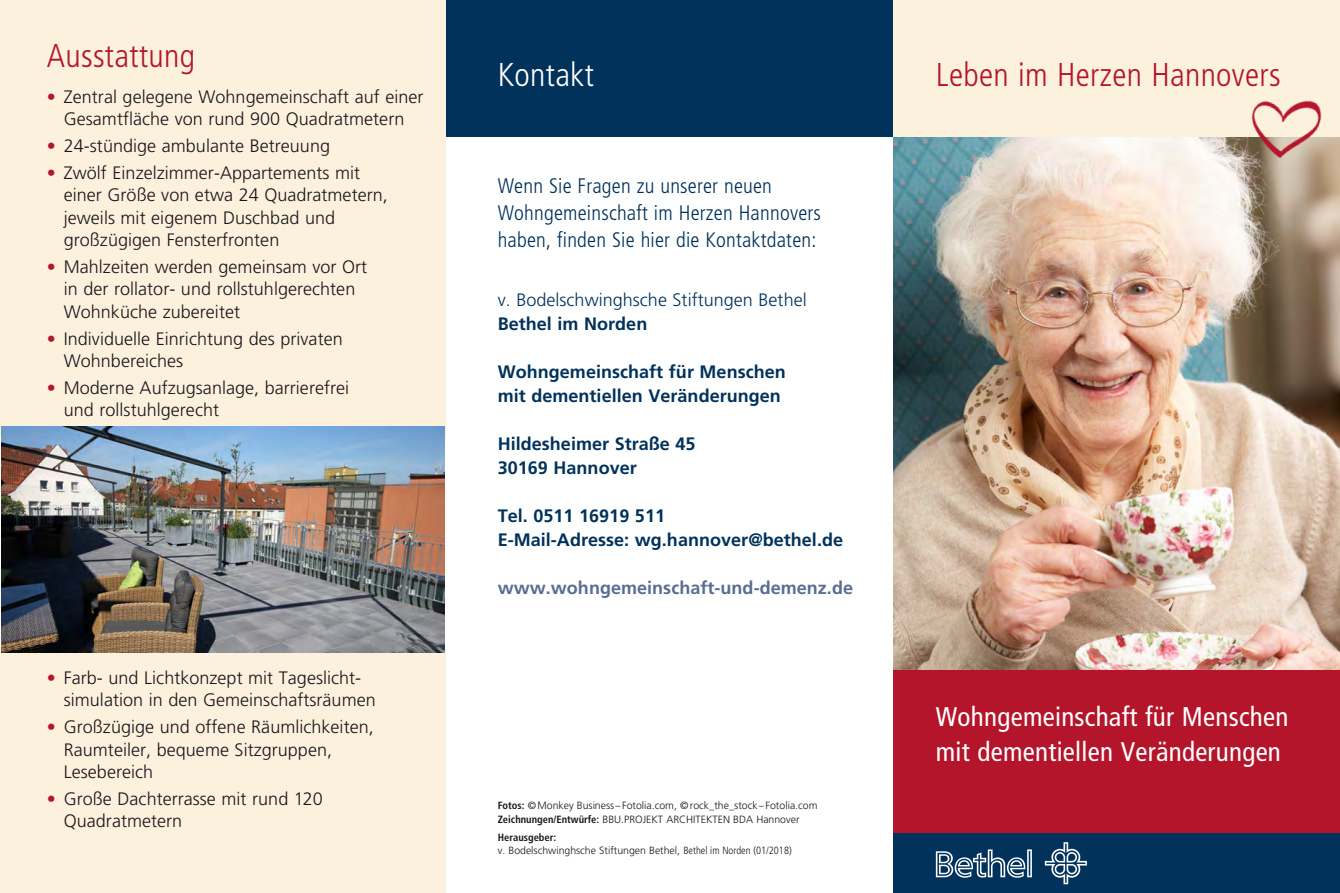
<style>
.page{position:relative;width:1340px;height:893px;background:#fff}
.page>*{position:absolute;margin:0;border:0;box-sizing:border-box;transform-origin:0 0}
.t1{font:300 condensed 33px "Frutiger";letter-spacing:.01em;color:#b5152b}
.t2{font:300 condensed 33px "Frutiger";letter-spacing:.01em;color:#fff}
.t3{font:condensed 27px/34.5px "Frutiger";letter-spacing:.01em;color:#fff}
.t4{font:300 condensed 21px/27px "Frutiger";letter-spacing:.01em;color:#00325b}
.t5{font:300 18px/22.5px "Frutiger";color:#1a171c}
.t6{font:700 18px/24px "Frutiger";color:#00325b}
.t7{font:300 18px "Frutiger";color:#00325b}
.t8{font:700 18px "Frutiger";color:#5a6d93}
.t9{font:300 10.5px/13.5px "Frutiger";color:#1a171c}
.s1{color:#b5152b}
.s2{font-weight:700;font-stretch:condensed}
.s3{font-stretch:condensed}
</style>
<div class="page">
<div style="left:0;top:0;width:446px;height:893px;background:#fbf1dd"></div>
<img style="left:893px;top:136px;width:446px;height:534px">
<div style="left:893px;top:833px;width:446px;height:60px;background:#00325b"></div>
<div style="left:446px;top:0;width:447px;height:136px;background:#00325b"></div>
<svg style="left:1044px;top:842px;width:42px;height:42px"></svg>
<svg style="left:935px;top:849px;width:96px;height:29px"></svg>
<div style="left:893px;top:670px;width:446px;height:163px;background:#b5152b"></div>
<div style="left:893px;top:0;width:446px;height:136px;background:#fbf1dd"></div>
<img style="left:1228px;top:100px;width:109px;height:81px">
<img style="left:1px;top:427px;width:444px;height:226px">
<h1 class="t1" style="left:47px;top:37px;width:150px">Ausstattung</h1>
<p class="t5" style="left:47px;top:85px;width:378px;text-align:center"><span class="s1">•</span> Zentral gelegene Wohngemeinschaft auf einer<br>Gesamtfläche von rund 900 Quadratmetern</p>
<p class="t5" style="left:47px;top:135px;width:285px"><span class="s1">•</span> 24-stündige ambulante Betreuung</p>
<p class="t5" style="left:64px;top:161px;width:325px;text-indent:-17px"><span class="s1">•</span> Zwölf Einzelzimmer-Appartements mit einer Größe von etwa 24 Quadratmetern, jeweils mit eigenem Duschbad und großzügigen Fensterfronten</p>
<p class="t5" style="left:64px;top:256px;width:305px;text-indent:-17px"><span class="s1">•</span> Mahlzeiten werden gemeinsam vor Ort in der rollator- und rollstuhlgerechten<br>Wohnküche zubereitet</p>
<p class="t5" style="left:64px;top:327px;width:280px;text-indent:-17px"><span class="s1">•</span> Individuelle Einrichtung des privaten<br>Wohnbereiches</p>
<p class="t5" style="left:64px;top:377px;width:287px;text-indent:-17px"><span class="s1">•</span> Moderne Aufzugsanlage, barrierefrei und rollstuhlgerecht</p>
<p class="t5" style="left:64px;top:667px;width:313px;text-indent:-17px"><span class="s1">•</span> Farb- und Lichtkonzept mit Tageslicht&shy;simulation in den Gemeinschaftsräumen</p>
<p class="t5" style="left:64px;top:716px;width:311px;text-indent:-17px"><span class="s1">•</span> Großzügige und offene Räumlichkeiten,<br>Raumteiler, bequeme Sitzgruppen,<br>Lesebereich</p>
<p class="t5" style="left:64px;top:788px;width:261px;text-indent:-17px"><span class="s1">•</span> Große Dachterrasse mit rund 120<br>Quadratmetern</p>
<h1 class="t2" style="left:497px;top:56px;width:98px">Kontakt</h1>
<h1 class="t1" style="left:935px;top:56px;width:346px">Leben im Herzen Hannovers</h1>
<p class="t4" style="left:497px;top:172px;width:325px">Wenn Sie Fragen zu unserer neuen<br>Wohngemeinschaft im Herzen Hannovers haben, finden Sie hier die Kontaktdaten:</p>
<p class="t7" style="left:497px;top:290px;width:310px">v. Bodelschwinghsche Stiftungen Bethel</p>
<p class="t6" style="left:497px;top:312px;width:151px">Bethel im Norden</p>
<p class="t6" style="left:497px;top:360px;width:290px">Wohngemeinschaft für Menschen mit dementiellen Veränderungen</p>
<p class="t6" style="left:497px;top:432px;width:199px">Hildesheimer Straße 45<br>30169 Hannover</p>
<p class="t6" style="left:497px;top:504px;width:347px">Tel. 0511 16919 511<br>E-Mail-Adresse: wg.hannover@bethel.de</p>
<p class="t8" style="left:497px;top:577px;width:357px">www.wohngemeinschaft-und-demenz.de</p>
<p class="t9" style="left:497px;top:799px;width:321px"><span class="s2">Fotos:</span> ©Monkey Business –Fotolia.com, ©rock_the_stock– Fotolia.com<br><span class="s2">Zeichnungen/Entwürfe:</span> BBU.PROJEKT ARCHITEKTEN BDA Hannover</p>
<p class="t9" style="left:497px;top:830px;width:295px"><span class="s2">Herausgeber:<br></span>v. Bodelschwinghsche Stiftungen Bethel, <span class="s3">Bethel im Norden (01/2018)</span></p>
<h2 class="t3" style="left:935px;top:700px;width:354px">Wohngemeinschaft für Menschen mit dementiellen Veränderungen</h2>
</div>
